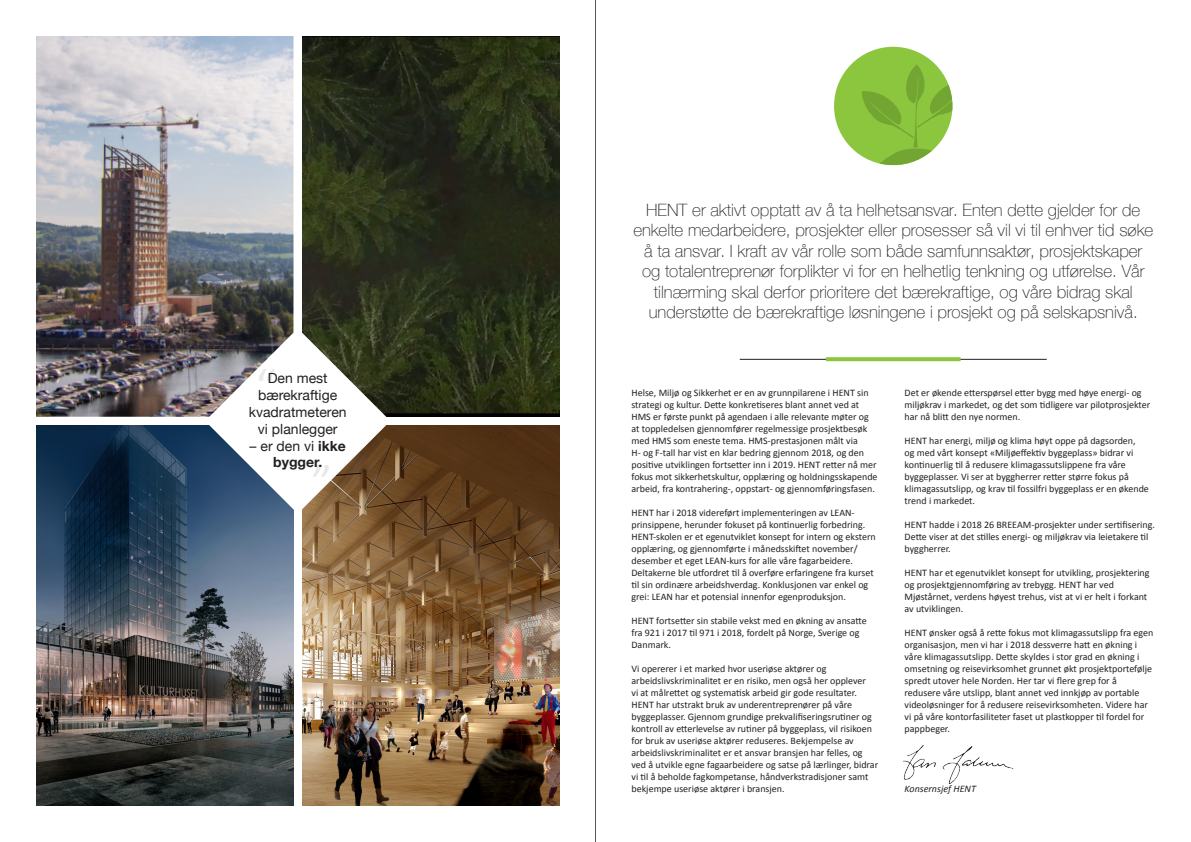
<style>
.page{position:relative;width:1191px;height:842px;background:#fff}
.page>*{position:absolute;margin:0;border:0;box-sizing:border-box;transform-origin:0 0}
.t1{font:48px "Calibri";color:#d1d2d4}
.t2{font:100 17px/20.4px "Helvetica Neue";color:#231f20;text-align:center}
.t3{font:14px/16.8px "Helvetica Neue";color:#231f20;text-align:center}
.t4{font:700 14px/16.8px "Helvetica Neue";color:#231f20;text-align:center}
.t5{font:10px/12px "Calibri";color:#231f20}
.t6{font:italic 10px "Calibri";color:#231f20}
.s1{font-weight:400}
</style>
<div class="page">
<hr style="left:739px;top:359px;width:307px;height:1px;background:#231f20">
<svg style="left:826px;top:357px;width:134px;height:4px"></svg>
<div style="left:834px;top:47px;width:118px;height:118px;background:#8bc63e;border-radius:50%"></div>
<svg style="left:861px;top:64px;width:91px;height:101px"></svg>
<img style="left:903px;top:745px;width:111px;height:39px">
<img style="left:36px;top:36px;width:257px;height:381px">
<img style="left:302px;top:36px;width:257px;height:381px">
<img style="left:36px;top:425px;width:257px;height:381px">
<img style="left:302px;top:425px;width:257px;height:381px">
<svg style="left:200px;top:323px;width:195px;height:196px"></svg>
<hr style="left:595px;top:0;width:1px;height:842px;background:#57585a">
<h1 class="t1" style="left:255px;top:356px;width:22px">“</h1>
<p class="t3" style="left:249px;top:371px;width:99px">Den mest bærekraftige kvadratmeteren vi planlegger</p>
<p class="t4" style="left:250px;top:437px;width:98px"><span class="s1">– er den vi</span> ikke bygger.</p>
<h1 class="t1" style="left:332px;top:490px;width:22px;rotate:-180deg">“</h1>
<p class="t2" style="left:633px;top:199px;width:521px">HENT er aktivt opptatt av å ta helhetsansvar. Enten dette gjelder for de enkelte medarbeidere, prosjekter eller prosesser så vil vi til enhver tid søke å ta ansvar. I kraft av vår rolle som både samfunnsaktør, prosjektskaper og totalentreprenør forplikter vi for en helhetlig tenkning og utførelse. Vår tilnærming skal derfor prioritere det bærekraftige, og våre bidrag skal understøtte de bærekraftige løsningene i prosjekt og på selskapsnivå.</p>
<p class="t5" style="left:631px;top:387px;width:247px">Helse, Miljø og Sikkerhet er en av grunnpilarene i HENT sin strategi og kultur. Dette konkretiseres blant annet ved at HMS er første punkt på agendaen i alle relevante møter og at toppledelsen gjennomfører regelmessige prosjektbesøk med HMS som eneste tema. HMS-prestasjonen målt via<br>H- og F-tall har vist en klar bedring gjennom 2018, og den positive utviklingen fortsetter inn i 2019. HENT retter nå mer fokus mot sikkerhetskultur, opplæring og holdningsskapende arbeid, fra kontrahering-, oppstart- og gjennomføringsfasen.</p>
<p class="t5" style="left:631px;top:507px;width:246px">HENT har i 2018 videreført implementeringen av LEAN&shy;prinsippene, herunder fokuset på kontinuerlig forbedring.<br>HENT-skolen er et egenutviklet konsept for intern og ekstern opplæring, og gjennomførte i månedsskiftet november/ desember et eget LEAN-kurs for alle våre fagarbeidere.<br>Deltakerne ble utfordret til å overføre erfaringene fra kurset til sin ordinære arbeidshverdag. Konklusjonen var enkel og grei: LEAN har et potensial innenfor egenproduksjon.</p>
<p class="t5" style="left:631px;top:615px;width:237px">HENT fortsetter sin stabile vekst med en økning av ansatte fra 921 i 2017 til 971 i 2018, fordelt på Norge, Sverige og<br>Danmark.</p>
<p class="t5" style="left:631px;top:663px;width:248px">Vi opererer i et marked hvor useriøse aktører og arbeidslivskriminalitet er en risiko, men også her opplever<br>vi at målrettet og systematisk arbeid gir gode resultater.<br>HENT har utstrakt bruk av underentreprenører på våre byggeplasser. Gjennom grundige prekvalifiseringsrutiner og kontroll av etterlevelse av rutiner på byggeplass, vil risikoen for bruk av useriøse aktører reduseres. Bekjempelse av arbeidslivskriminalitet er et ansvar bransjen har felles, og ved å utvikle egne fagaarbeidere og satse på lærlinger, bidrar vi til å beholde fagkompetanse, håndverkstradisjoner samt bekjempe useriøse aktører i bransjen.</p>
<p class="t5" style="left:904px;top:387px;width:247px">Det er økende etterspørsel etter bygg med høye energi- og miljøkrav i markedet, og det som tidligere var pilotprosjekter har nå blitt den nye normen.</p>
<p class="t5" style="left:904px;top:435px;width:246px">HENT har energi, miljø og klima høyt oppe på dagsorden,<br>og med vårt konsept «Miljøeffektiv byggeplass» bidrar vi kontinuerlig til å redusere klimagassutslippene fra våre byggeplasser. Vi ser at byggherrer retter større fokus på klimagassutslipp, og krav til fossilfri byggeplass er en økende trend i markedet.</p>
<p class="t5" style="left:904px;top:519px;width:252px">HENT hadde i 2018 26 BREEAM-prosjekter under sertifisering.<br>Dette viser at det stilles energi- og miljøkrav via leietakere til byggherrer.</p>
<p class="t5" style="left:904px;top:567px;width:246px">HENT har et egenutviklet konsept for utvikling, prosjektering og prosjektgjennomføring av trebygg. HENT har ved Mjøstårnet, verdens høyest trehus, vist at vi er helt i forkant av utviklingen.</p>
<p class="t5" style="left:904px;top:627px;width:250px">HENT ønsker også å rette fokus mot klimagassutslipp fra egen organisasjon, men vi har i 2018 dessverre hatt en økning i våre klimagassutslipp. Dette skyldes i stor grad en økning i omsetning og reisevirksomhet grunnet økt prosjektportefølje spredt utover hele Norden. Her tar vi flere grep for å redusere våre utslipp, blant annet ved innkjøp av portable videoløsninger for å redusere reisevirksomheten. Videre har vi på våre kontorfasiliteter faset ut plastkopper til fordel for pappbeger.</p>
<p class="t6" style="left:904px;top:782px;width:73px">Konsernsjef HENT</p>
</div>
